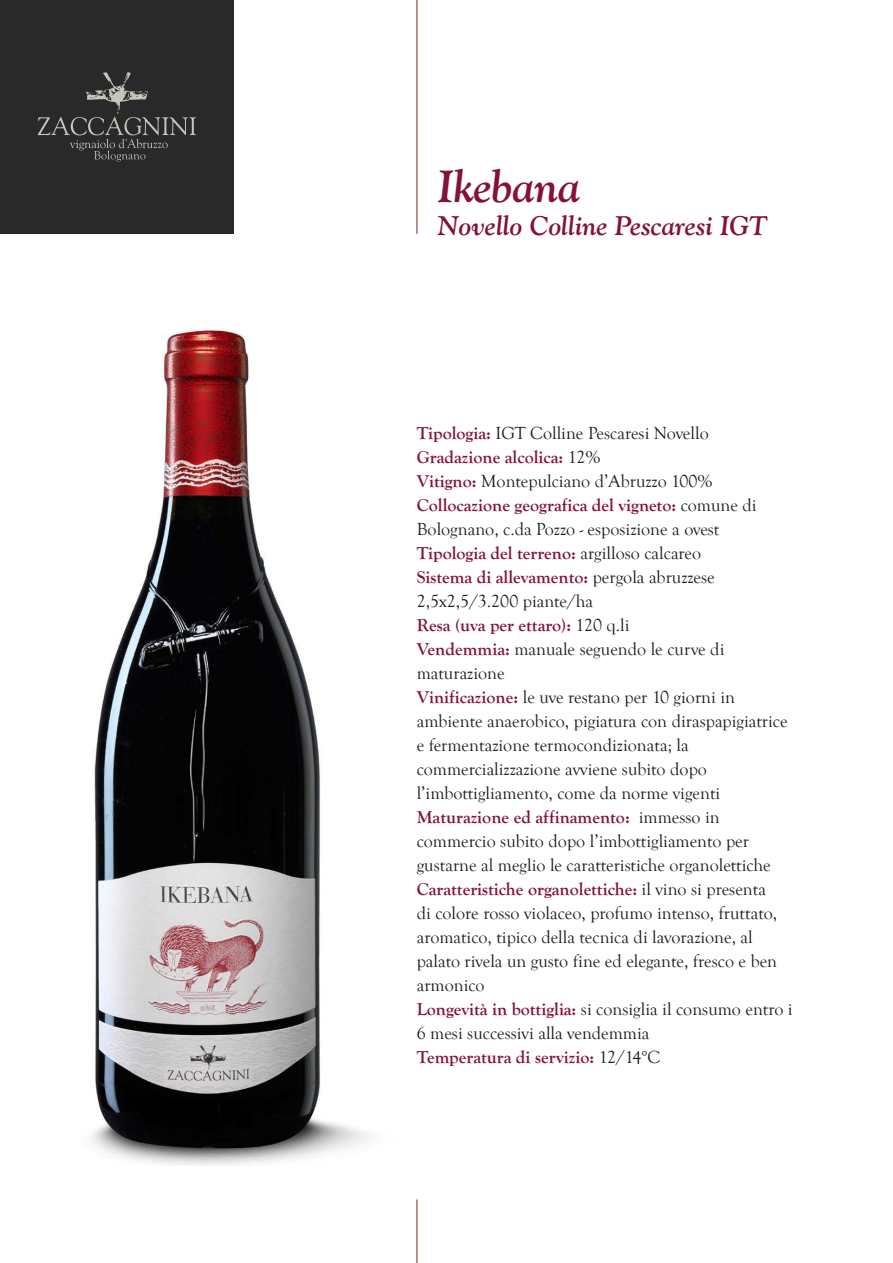
<style>
.page{position:relative;width:893px;height:1263px;background:#fff}
.page>*{position:absolute;margin:0;border:0;box-sizing:border-box;transform-origin:0 0}
.t1{font:italic 700 45px "Goudy Old Style BT";color:#841234}
.t2{font:italic 700 27px "Goudy Old Style BT";color:#841234}
.t3{font:18px/24px "Goudy Old Style T";color:#1b1b20}
.s1{font-weight:700;color:#841234}
</style>
<div class="page">
<div style="left:0;top:0;width:234px;height:234px;background:#292929"></div>
<svg style="left:38px;top:72px;width:158px;height:90px"></svg>
<img style="left:91px;top:328px;width:281px;height:837px">
<hr style="left:417px;top:0;width:1px;height:234px;background:#782b29">
<hr style="left:417px;top:1199px;width:1px;height:64px;background:#782b29">
<h1 class="t1" style="left:438px;top:159px;width:144px">Ikebana</h1>
<h2 class="t2" style="left:438px;top:209px;width:331px">Novello Colline Pescaresi IGT</h2>
<p class="t3" style="left:417px;top:422px;width:377px"><span class="s1">Tipologia:</span> IGT Colline Pescaresi Novello <span class="s1">Gradazione alcolica:</span> 12%<br><span class="s1">Vitigno:</span> Montepulciano d’Abruzzo 100% <span class="s1">Collocazione geografica del vigneto:</span> comune di Bolognano, c.da Pozzo - esposizione a ovest <span class="s1">Tipologia del terreno:</span> argilloso calcareo<br><span class="s1">Sistema di allevamento:</span> pergola abruzzese 2,5x2,5/3.200 piante/ha<br><span class="s1">Resa (uva per ettaro):</span> 120 q.li<br><span class="s1">Vendemmia:</span> manuale seguendo le curve di maturazione<br><span class="s1">Vinificazione:</span> le uve restano per 10 giorni in ambiente anaerobico, pigiatura con diraspapigiatrice e fermentazione termocondizionata; la commercializzazione avviene subito dopo l’imbottigliamento, come da norme vigenti <span class="s1">Maturazione ed affinamento:</span> immesso in commercio subito dopo l’imbottigliamento per gustarne al meglio le caratteristiche organolettiche <span class="s1">Caratteristiche organolettiche:</span> il vino si presenta<br>di colore rosso violaceo, profumo intenso, fruttato, aromatico, tipico della tecnica di lavorazione, al palato rivela un gusto fine ed elegante, fresco e ben armonico<br><span class="s1">Longevità in bottiglia:</span> si consiglia il consumo entro i 6 mesi successivi alla vendemmia<br><span class="s1">Temperatura di servizio:</span> 12/14°C</p>
</div>
